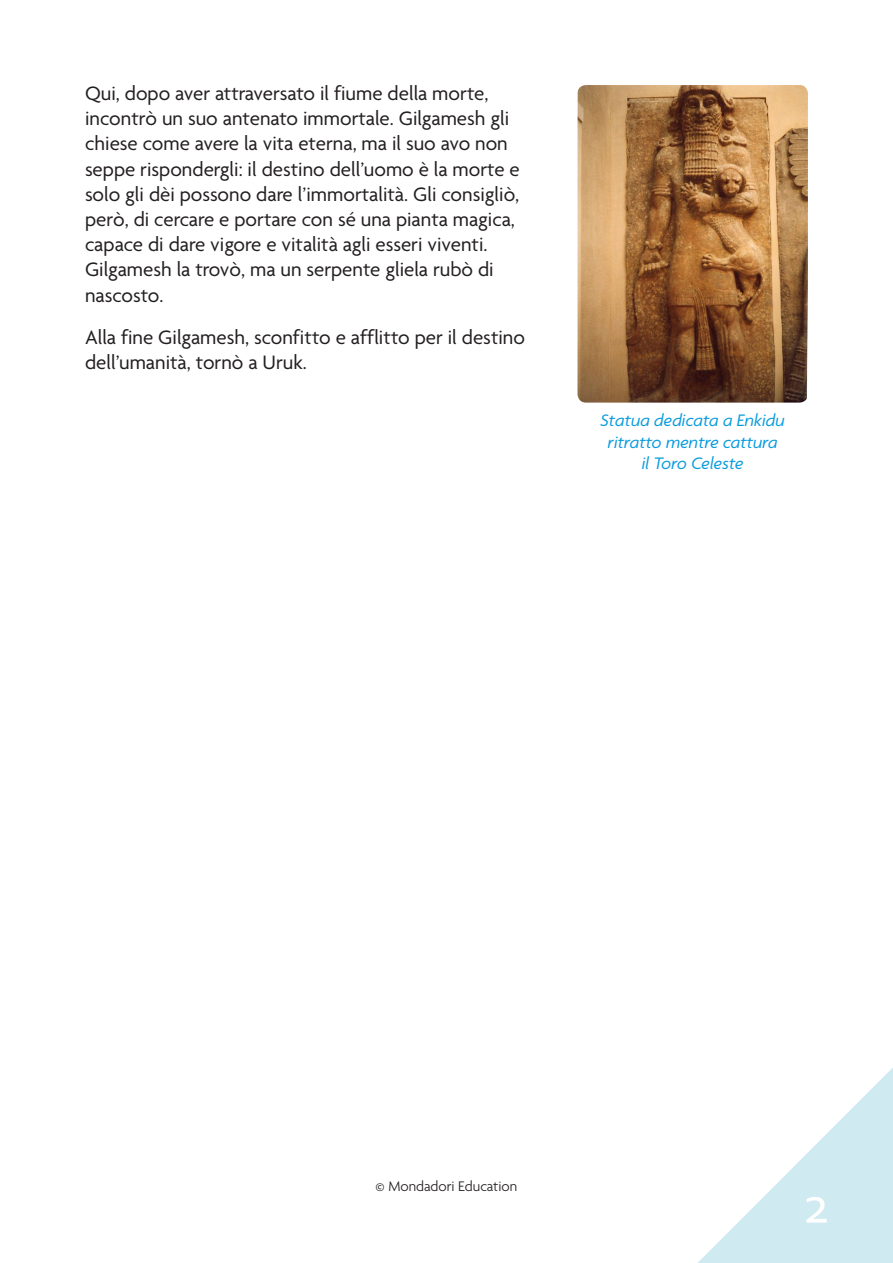
<style>
.page{position:relative;width:893px;height:1263px;background:#fff}
.page>*{position:absolute;margin:0;border:0;box-sizing:border-box;transform-origin:0 0}
.t1{font:54px "Corbel";color:#fff}
.Testo{font:21px/25.2px "Agenda";color:#231f20}
.Dida{font:italic 18px "Agenda";color:#099bdd}
.t2{font:300 15px "Agenda";color:#231f20}
</style>
<div class="page">
<svg style="left:698px;top:1068px;width:195px;height:195px"></svg>
<img style="left:577px;top:85px;width:231px;height:318px">
<p class="Testo" style="left:85px;top:82px;width:436px">Qui, dopo aver attraversato il fiume della morte, incontrò un suo antenato immortale. Gilgamesh gli chiese come avere la vita eterna, ma il suo avo non seppe rispondergli: il destino dell’uomo è la morte e solo gli dèi possono dare l’immortalità. Gli consigliò, però, di cercare e portare con sé una pianta magica, capace di dare vigore e vitalità agli esseri viventi.<br>Gilgamesh la trovò, ma un serpente gliela rubò di nascosto.</p>
<p class="Testo" style="left:85px;top:326px;width:441px">Alla fine Gilgamesh, sconfitto e afflitto per il destino dell’umanità, tornò a Uruk.</p>
<p class="Dida" style="left:600px;top:410px;width:186px">Statua dedicata a Enkidu</p>
<p class="Dida" style="left:608px;top:431px;width:171px">ritratto mentre cattura</p>
<p class="Dida" style="left:642px;top:453px;width:104px">il Toro Celeste</p>
<p class="t2" style="left:376px;top:1178px;width:143px">© Mondadori Education</p>
<h1 class="t1" style="left:802px;top:1171px;width:29px">2</h1>
</div>
